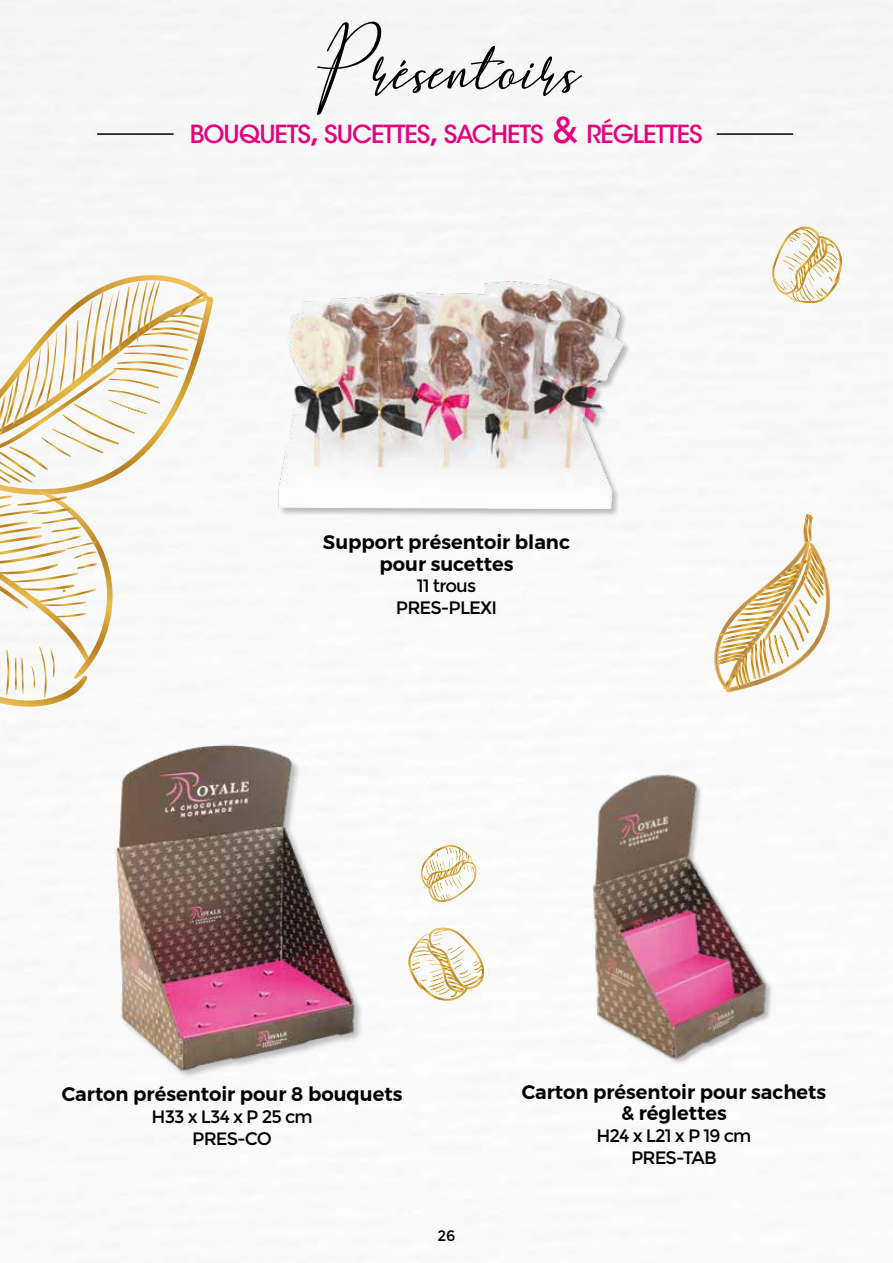
<style>
.page{position:relative;width:893px;height:1263px;background:#fff}
.page>*{position:absolute;margin:0;border:0;box-sizing:border-box;transform-origin:0 0}
.t1{font:59.85px "Hearth Stone";color:#000}
.t2{font:500 24.75px "ITC Avant Garde Std";letter-spacing:-.045em;color:#e6007d}
.t3{font:600 19.5px/21.6px "Montserrat";color:#000;text-align:center}
.t4{font:18px/21.6px "Montserrat";letter-spacing:-.05em;color:#000;text-align:center}
.t5{font:15px "Montserrat";color:#000}
.s1{font-size:35.4px}
</style>
<div class="page">
<hr style="left:97px;top:133px;width:77px;height:2px;background:#000">
<hr style="left:717px;top:133px;width:76px;height:2px;background:#000">
<svg style="left:771px;top:226px;width:71px;height:77px"></svg>
<svg style="left:408px;top:928px;width:77px;height:74px"></svg>
<svg style="left:420px;top:845px;width:57px;height:57px"></svg>
<svg style="left:0;top:275px;width:214px;height:432px"></svg>
<svg style="left:715px;top:476px;width:117px;height:245px"></svg>
<div style="left:279px;top:278px;width:353px;height:239px;background:#000;opacity:.25"></div>
<img style="left:238px;top:264px;width:400px;height:244px">
<div style="left:116px;top:745px;width:248px;height:335px;background:#fafafa"></div>
<img style="left:104px;top:721px;width:254px;height:357px">
<img style="left:560px;top:756px;width:214px;height:313px">
<h1 class="t1" style="left:312px;top:38px;width:270px">Présentoirs</h1>
<p class="t2" style="left:190px;top:119px;width:514px">BOUQUETS<span class="s1">,</span> SUCETTES<span class="s1">,</span> SACHETS <span class="s1">&amp;</span> RÉGLETTES</p>
<p class="t3" style="left:323px;top:531px;width:249px">Support présentoir blanc pour sucettes</p>
<p class="t4" style="left:396px;top:575px;width:102px">11 trous<br>PRES-PLEXI</p>
<p class="t3" style="left:62px;top:1083px;width:342px">Carton présentoir pour 8 bouquets</p>
<p class="t4" style="left:152px;top:1106px;width:163px">H33 x L34 x P 25 cm<br>PRES-CO</p>
<p class="t5" style="left:437px;top:1227px;width:20px">26</p>
<p class="t3" style="left:522px;top:1082px;width:306px;line-height:21px">Carton présentoir pour sachets &amp; réglettes</p>
<p class="t4" style="left:596px;top:1125px;width:156px">H24 x L21 x P 19 cm<br>PRES-TAB</p>
</div>
